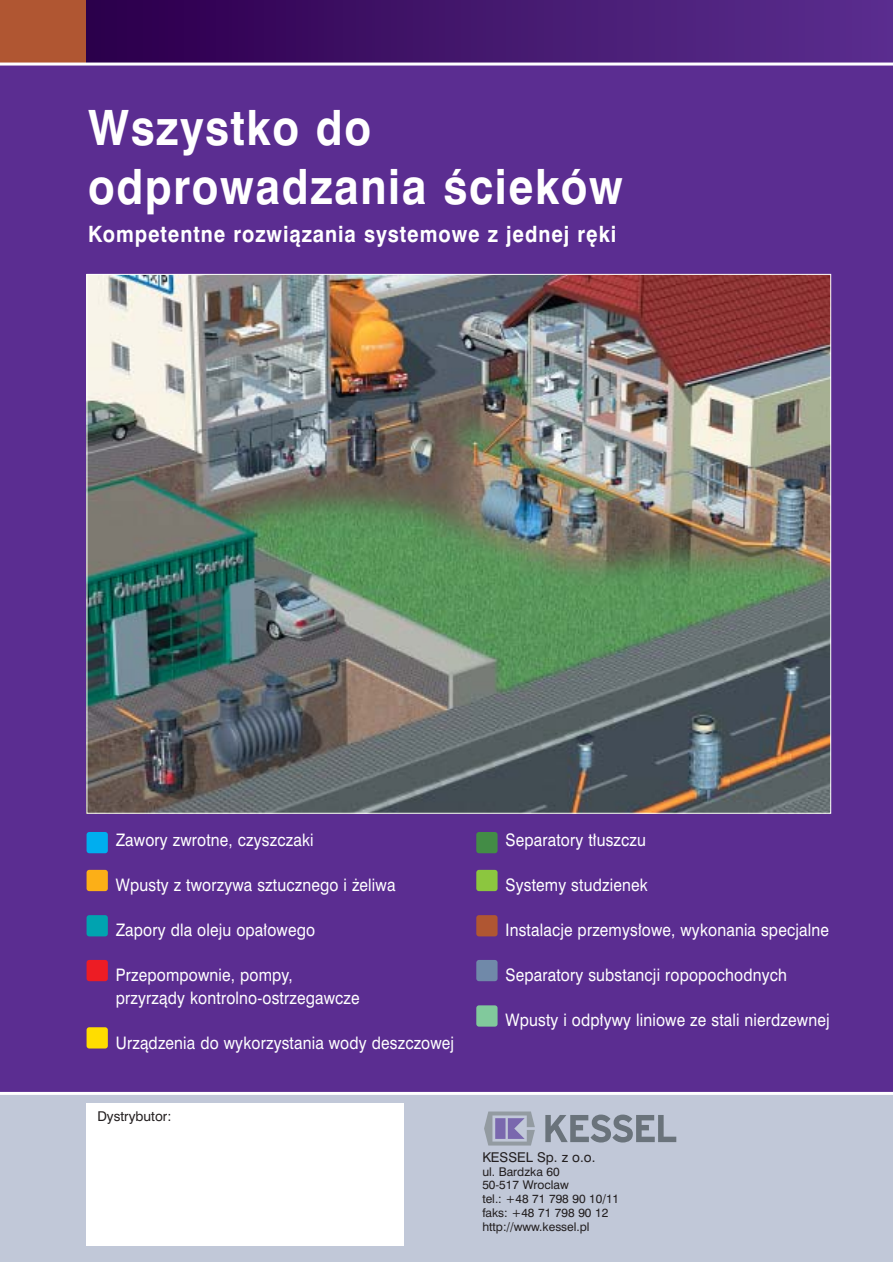
<style>
.page{position:relative;width:893px;height:1262px;background:#fff}
.page>*{position:absolute;margin:0;border:0;box-sizing:border-box;transform-origin:0 0}
.t1{font:700 48.75px/58.5px "Swiss 721 PL";letter-spacing:.035em;color:#fff;scale:.9 1}
.t2{font:700 22.5px "Swiss 721 PL";letter-spacing:.045em;color:#fff;scale:.9 1}
.t3{font:17.25px/22.5px "Swiss 721 PL";letter-spacing:.01em;color:#fff;scale:.9 1}
.t4{font:13.5px "Swiss 721 PL";color:#231f20}
.t5{font:12px/13.8px "Swiss 721 PL";color:#231f20}
</style>
<div class="page">
<div style="left:0;top:31px;width:892px;height:1094px;background:#5b2d91"></div>
<div style="left:0;top:0;width:87px;height:64px;background:#b05632"></div>
<svg style="left:87px;top:0;width:805px;height:63px;background:#45186e"></svg>
<div style="left:0;top:1094px;width:892px;height:167px;background:#c1c8d8"></div>
<hr style="left:0;top:1091px;width:892px;height:3px;background:#fff">
<hr style="left:0;top:63px;width:892px;height:3px;background:#fff">
<img style="left:89px;top:276px;width:740px;height:535px">
<div style="left:87px;top:832px;width:21px;height:21px;background:#00aeef;border-radius:3px"></div>
<div style="left:87px;top:870px;width:21px;height:21px;background:#fcaf17;border-radius:3px"></div>
<div style="left:87px;top:915px;width:21px;height:21px;background:#00a3b0;border-radius:3px"></div>
<div style="left:87px;top:960px;width:21px;height:21px;background:#ed1c24;border-radius:3px"></div>
<div style="left:87px;top:1027px;width:21px;height:21px;background:#fd0;border-radius:3px"></div>
<div style="left:476px;top:832px;width:21px;height:21px;background:#438c46;border-radius:3px"></div>
<div style="left:476px;top:870px;width:21px;height:21px;background:#8cc63f;border-radius:3px"></div>
<div style="left:476px;top:915px;width:21px;height:21px;background:#b05632;border-radius:3px"></div>
<div style="left:476px;top:960px;width:21px;height:21px;background:#7089a9;border-radius:3px"></div>
<div style="left:476px;top:1005px;width:21px;height:21px;background:#81c99c;border-radius:3px"></div>
<div style="left:87px;top:1102px;width:317px;height:143px;background:#fff"></div>
<svg style="left:545px;top:1114px;width:131px;height:28px;background:#959da9"></svg>
<svg style="left:484px;top:1111px;width:51px;height:34px;background:#9c9db8"></svg>
<h1 class="t1" style="left:88px;top:104px;width:595px">Wszystko do odprowadzania Êcieków</h1>
<h2 class="t2" style="left:88px;top:226px;width:588px">Kompetentne rozwiàzania systemowe z jednej r´ki</h2>
<p class="t3" style="left:116px;top:831px;width:221px">Zawory zwrotne, czyszczaki</p>
<p class="t3" style="left:116px;top:876px;width:312px">Wpusty z tworzywa sztucznego i ˝eliwa</p>
<p class="t3" style="left:116px;top:921px;width:223px">Zapory dla oleju opa∏owego</p>
<p class="t3" style="left:116px;top:966px;width:272px">Przepompownie, pompy, przyrzàdy kontrolno-ostrzegawcze</p>
<p class="t3" style="left:116px;top:1033px;width:377px">Urzàdzenia do wykorzystania wody deszczowej</p>
<p class="t4" style="left:97px;top:1111px;width:76px">Dystrybutor:</p>
<p class="t3" style="left:505px;top:831px;width:157px">Separatory t∏uszczu</p>
<p class="t3" style="left:505px;top:876px;width:159px">Systemy studzienek</p>
<p class="t3" style="left:505px;top:921px;width:361px">Instalacje przemys∏owe, wykonania specjalne</p>
<p class="t3" style="left:505px;top:966px;width:314px">Separatory substancji ropopochodnych</p>
<p class="t3" style="left:505px;top:1011px;width:361px">Wpusty i odp∏ywy liniowe ze stali nierdzewnej</p>
<p class="t4" style="left:482px;top:1152px;width:114px">KESSEL Sp. z o.o.</p>
<p class="t5" style="left:482px;top:1165px;width:138px">ul. Bardzka 60<br>50-517 Wroclaw<br>tel.: +48 71 798 90 10/11 faks: +48 71 798 90 12 http://www.kessel.pl</p>
</div>
